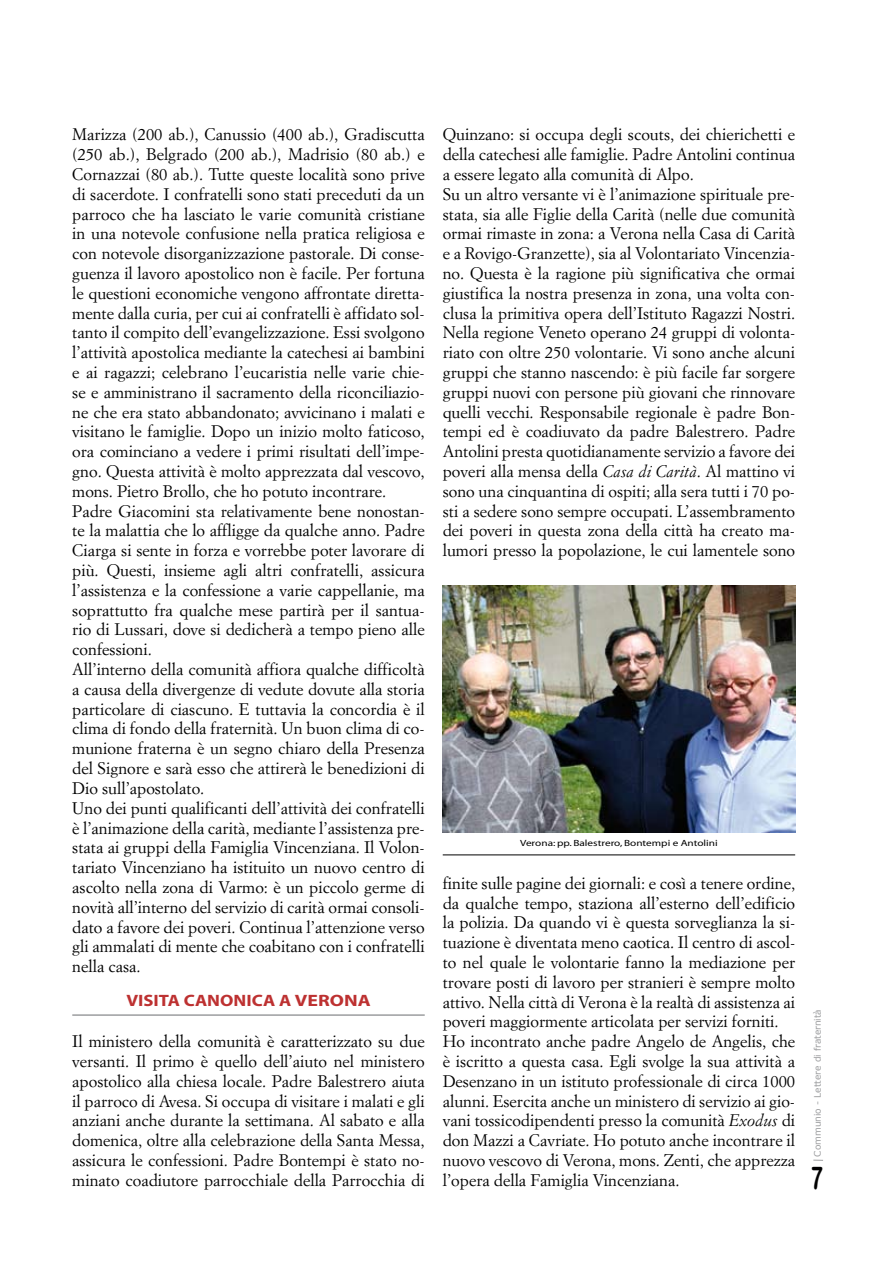
<style>
.page{position:relative;width:893px;height:1263px;background:#fff}
.page>*{position:absolute;margin:0;border:0;box-sizing:border-box;transform-origin:0 0}
.t1{font:31.5px "Arial Rounded MT Bold";color:#000;scale:.67 1}
.t2{font:16.5px/19.8px "Simoncini Garamond";color:#000}
.t3{font:700 16.5px "Myriad";color:#bd3131;scale:1.13 1}
.t4{font:9px "Myriad";color:#000;scale:1.25 1}
.t5{font:9px "Verdana";color:#9c9d9f}
.s1{font-style:italic}
</style>
<div class="page">
<img style="left:442px;top:585px;width:353px;height:247px">
<hr style="left:443px;top:854px;width:352px;height:1px;background:#000">
<hr style="left:72px;top:1014px;width:353px;height:2px;background:#9c9d9f">
<p class="t2" style="left:72px;top:124px;width:354px">Marizza (200 ab.), Canussio (400 ab.), Gradiscutta (250 ab.), Belgrado (200 ab.), Madrisio (80 ab.) e Cornazzai (80 ab.). Tutte queste località sono prive di sacerdote. I confratelli sono stati preceduti da un parroco che ha lasciato le varie comunità cristiane in una notevole confusione nella pratica religiosa e con notevole disorganizzazione pastorale. Di conse&shy;guenza il lavoro apostolico non è facile. Per fortuna le questioni economiche vengono affrontate diretta&shy;mente dalla curia, per cui ai confratelli è affidato sol&shy;tanto il compito dell’evangelizzazione. Essi svolgono l’attività apostolica mediante la catechesi ai bambini e ai ragazzi; celebrano l’eucaristia nelle varie chie&shy;se e amministrano il sacramento della riconciliazio&shy;ne che era stato abbandonato; avvicinano i malati e visitano le famiglie. Dopo un inizio molto faticoso, ora cominciano a vedere i primi risultati dell’impe&shy;gno. Questa attività è molto apprezzata dal vescovo, mons. Pietro Brollo, che ho potuto incontrare.<br>Padre Giacomini sta relativamente bene nonostan&shy;te la malattia che lo affligge da qualche anno. Padre Ciarga si sente in forza e vorrebbe poter lavorare di più. Questi, insieme agli altri confratelli, assicura l’assistenza e la confessione a varie cappellanie, ma soprattutto fra qualche mese partirà per il santua&shy;rio di Lussari, dove si dedicherà a tempo pieno alle confessioni.<br>All’interno della comunità affiora qualche difficoltà a causa della divergenze di vedute dovute alla storia particolare di ciascuno. E tuttavia la concordia è il clima di fondo della fraternità. Un buon clima di co&shy;munione fraterna è un segno chiaro della Presenza del Signore e sarà esso che attirerà le benedizioni di Dio sull’apostolato.<br>Uno dei punti qualificanti dell’attività dei confratelli è l’animazione della carità, mediante l’assistenza pre&shy;stata ai gruppi della Famiglia Vincenziana. Il Volon&shy;tariato Vincenziano ha istituito un nuovo centro di ascolto nella zona di Varmo: è un piccolo germe di novità all’interno del servizio di carità ormai consoli&shy;dato a favore dei poveri. Continua l’attenzione verso gli ammalati di mente che coabitano con i confratelli nella casa.</p>
<p class="t2" style="left:443px;top:124px;width:354px">Quinzano: si occupa degli scouts, dei chierichetti e della catechesi alle famiglie. Padre Antolini continua a essere legato alla comunità di Alpo.<br>Su un altro versante vi è l’animazione spirituale pre&shy;stata, sia alle Figlie della Carità (nelle due comunità ormai rimaste in zona: a Verona nella Casa di Carità e a Rovigo-Granzette), sia al Volontariato Vincenzia&shy;no. Questa è la ragione più significativa che ormai giustifica la nostra presenza in zona, una volta con&shy;clusa la primitiva opera dell’Istituto Ragazzi Nostri.<br>Nella regione Veneto operano 24 gruppi di volonta&shy;riato con oltre 250 volontarie. Vi sono anche alcuni gruppi che stanno nascendo: è più facile far sorgere gruppi nuovi con persone più giovani che rinnovare quelli vecchi. Responsabile regionale è padre Bon&shy;tempi ed è coadiuvato da padre Balestrero. Padre Antolini presta quotidianamente servizio a favore dei poveri alla mensa della <span class="s1">Casa di Carità</span>. Al mattino vi sono una cinquantina di ospiti; alla sera tutti i 70 po&shy;sti a sedere sono sempre occupati. L’assembramento dei poveri in questa zona della città ha creato ma&shy;lumori presso la popolazione, le cui lamentele sono</p>
<p class="t4" style="left:520px;top:838px;width:160px">Verona: pp. Balestrero, Bontempi e Antolini</p>
<p class="t2" style="left:443px;top:873px;width:354px">finite sulle pagine dei giornali: e così a tenere ordine, da qualche tempo, staziona all’esterno dell’edificio la polizia. Da quando vi è questa sorveglianza la si&shy;tuazione è diventata meno caotica. Il centro di ascol&shy;to nel quale le volontarie fanno la mediazione per trovare posti di lavoro per stranieri è sempre molto attivo. Nella città di Verona è la realtà di assistenza ai poveri maggiormente articolata per servizi forniti.<br>Ho incontrato anche padre Angelo de Angelis, che è iscritto a questa casa. Egli svolge la sua attività a Desenzano in un istituto professionale di circa 1000 alunni. Esercita anche un ministero di servizio ai gio&shy;vani tossicodipendenti presso la comunità <span class="s1">Exodus</span> di don Mazzi a Cavriate. Ho potuto anche incontrare il nuovo vescovo di Verona, mons. Zenti, che apprezza l’opera della Famiglia Vincenziana.</p>
<p class="t3" style="left:126px;top:992px;width:217px">VISITA CANONICA A VERONA</p>
<p class="t2" style="left:72px;top:1031px;width:354px;text-align:justify">Il ministero della comunità è caratterizzato su due versanti. Il primo è quello dell’aiuto nel ministero apostolico alla chiesa locale. Padre Balestrero aiuta il parroco di Avesa. Si occupa di visitare i malati e gli anziani anche durante la settimana. Al sabato e alla domenica, oltre alla celebrazione della Santa Messa, assicura le confessioni. Padre Bontempi è stato no&shy;minato coadiutore parrocchiale della Parrocchia di</p>
<p class="t5" style="left:812px;top:1157px;width:149px;rotate:-90deg">Communio - Lettere di fraternità</p>
<h1 class="t1" style="left:810px;top:1159px;width:20px">7</h1>
</div>
